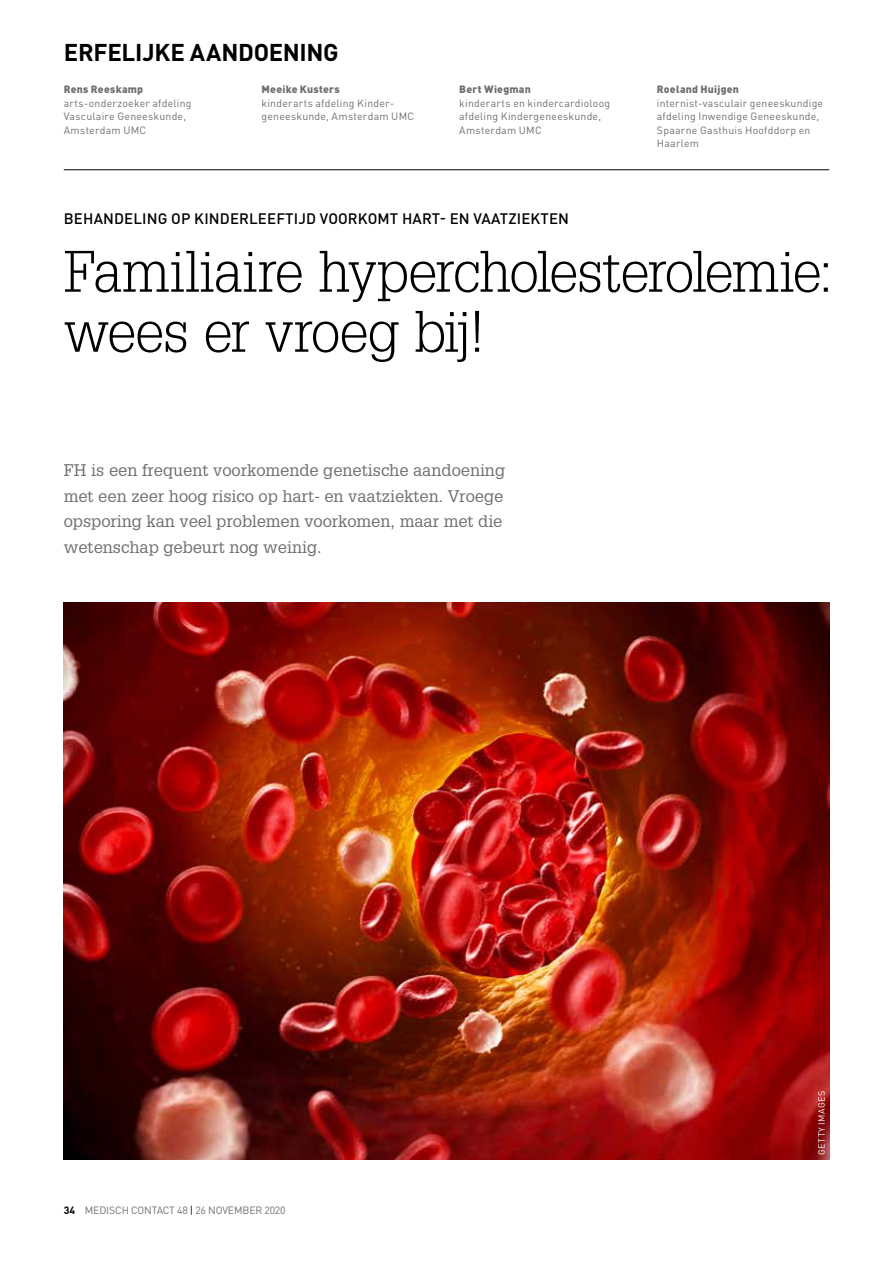
<style>
.page{position:relative;width:893px;height:1263px;background:#fff}
.page>*{position:absolute;margin:0;border:0;box-sizing:border-box;transform-origin:0 0}
.t1{font:300 57px/60px "Glypha LT Std";letter-spacing:-.025em;color:#000}
.t2{font:700 24px "DINOT";letter-spacing:-.015em;color:#000}
.t3{font:16.5px/25.5px "Glypha LT Std";color:#706f6f}
.t4{font:500 15px "DINOT";letter-spacing:.01em;color:#000}
.t5{font:10.5px/13.5px "DINOT";letter-spacing:.02em;color:#706f6f}
.t6{font:900 10.5px "DINOT";letter-spacing:.025em;color:#706f6f}
.t7{font:10.5px "DINOT";letter-spacing:-.015em;color:#706f6f}
.t8{font:9px "DINOT";letter-spacing:.06em;color:#fff}
.s1{font-weight:700;color:#000}
.s2{color:#000}
</style>
<div class="page">
<hr style="left:64px;top:169px;width:765px;height:1px;background:#000">
<img style="left:64px;top:602px;width:765px;height:558px">
<h2 class="t2" style="left:64px;top:36px;width:276px">ERFELIJKE AANDOENING</h2>
<p class="t6" style="left:64px;top:82px;width:81px">Rens Reeskamp</p>
<p class="t5" style="left:64px;top:96px;width:129px">arts-onderzoeker afdeling<br>Vasculaire Geneeskunde,<br>Amsterdam UMC</p>
<p class="t6" style="left:261px;top:82px;width:80px">Meeike Kusters</p>
<p class="t5" style="left:261px;top:96px;width:154px">kinderarts afdeling Kinder&shy;geneeskunde, Amsterdam UMC</p>
<p class="t6" style="left:459px;top:82px;width:73px">Bert Wiegman</p>
<p class="t5" style="left:459px;top:96px;width:153px">kinderarts en kindercardioloog afdeling Kindergeneeskunde,<br>Amsterdam UMC</p>
<h3 class="t4" style="left:64px;top:209px;width:507px">BEHANDELING OP KINDERLEEFTIJD VOORKOMT HART- EN VAATZIEKTEN</h3>
<p class="t6" style="left:657px;top:82px;width:84px">Roeland Huijgen</p>
<p class="t5" style="left:657px;top:96px;width:168px">internist-vasculair geneeskundige afdeling Inwendige Geneeskunde,<br>Spaarne Gasthuis Hoofddorp en<br>Haarlem</p>
<h1 class="t1" style="left:64px;top:243px;width:771px">Familiaire hypercholesterolemie: wees er vroeg bij!</h1>
<h3 class="t3" style="left:64px;top:457px;width:443px">FH is een frequent voorkomende genetische aandoening met een zeer hoog risico op hart- en vaatziekten. Vroege opsporing kan veel problemen voorkomen, maar met die wetenschap gebeurt nog weinig.</h3>
<p class="t7" style="left:64px;top:1204px;width:223px"><span class="s1">34</span> MEDISCH CONTACT 48 <span class="s2">|</span> 26 NOVEMBER 2020</p>
<p class="t8" style="left:816px;top:1155px;width:66px;rotate:-90deg">GETTY IMAGES</p>
</div>
